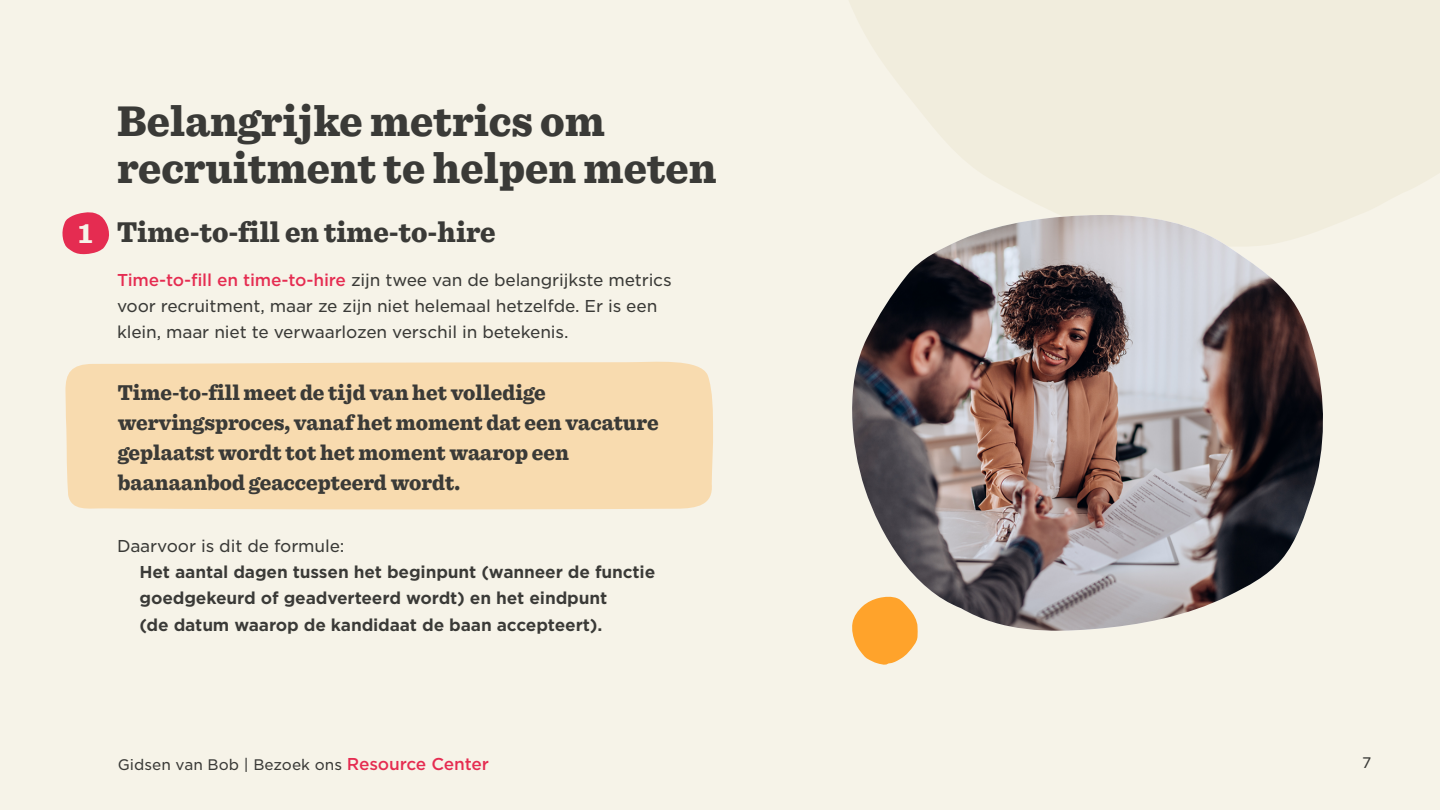
<style>
.page{position:relative;width:1440px;height:810px;background:#f6f3e8}
.page>*{position:absolute;margin:0;border:0;box-sizing:border-box;transform-origin:0 0}
.t1{font:900 45px/46.5px "Sentinel";color:#3a3a37;scale:.95 1}
.t2{font:900 30px "Sentinel";color:#3a3a37;scale:.95 1}
.t3{font:900 30px "Sentinel";color:#f6f3e8;scale:.95 1}
.t4{font:900 22.5px/30px "Sentinel";color:#3a3a37;scale:.95 1}
.t5{font:16.5px/26.2px "Gotham S Sm";letter-spacing:-.01em;color:#3a3a37}
.t6{font:700 16.5px/26.2px "Gotham S Sm";letter-spacing:-.01em;color:#3a3a37}
.t7{font:500 16.5px "Gotham S Sm";letter-spacing:-.01em;color:#e52c51}
.t8{font:14.7px "Gotham S Sm";color:#3a3a37}
.s1{font-weight:500;color:#e52c51}
</style>
<div class="page">
<svg style="left:849px;top:0;width:591px;height:227px;fill:#f1eddd"></svg>
<div style="left:65px;top:361px;width:648px;height:149px;background:#f8dbaf"></div>
<svg style="left:62px;top:212px;width:47px;height:42px"></svg>
<img style="left:849px;top:215px;width:477px;height:416px">
<svg style="left:851px;top:596px;width:67px;height:69px"></svg>
<h2 class="t3" style="left:79px;top:214px;width:16px">1</h2>
<h1 class="t1" style="left:117px;top:98px;width:633px">Belangrijke metrics om recruitment te helpen meten</h1>
<h2 class="t2" style="left:117px;top:214px;width:400px">Time-to-fill en time-to-hire</h2>
<p class="t5" style="left:117px;top:266px;width:556px"><span class="s1">Time-to-fill en time-to-hire</span> zijn twee van de belangrijkste metrics voor recruitment, maar ze zijn niet helemaal hetzelfde. Er is een klein, maar niet te verwaarlozen verschil in betekenis.</p>
<h3 class="t4" style="left:118px;top:377px;width:571px">Time-to-fill meet de tijd van het volledige wervingsproces, vanaf het moment dat een vacature geplaatst wordt tot het moment waarop een baanaanbod geaccepteerd wordt.</h3>
<p class="t5" style="left:117px;top:532px;width:229px">Daarvoor is dit de formule:</p>
<p class="t6" style="left:140px;top:559px;width:517px">Het aantal dagen tussen het beginpunt (wanneer de functie goedgekeurd of geadverteerd wordt) en het eindpunt<br>(de datum waarop de kandidaat de baan accepteert .(</p>
<p class="t7" style="left:347px;top:752px;width:144px">Resource Center</p>
<p class="t8" style="left:118px;top:754px;width:226px">Gidsen van Bob | Bezoek ons</p>
<p class="t8" style="left:1362px;top:753px;width:11px">7</p>
</div>
